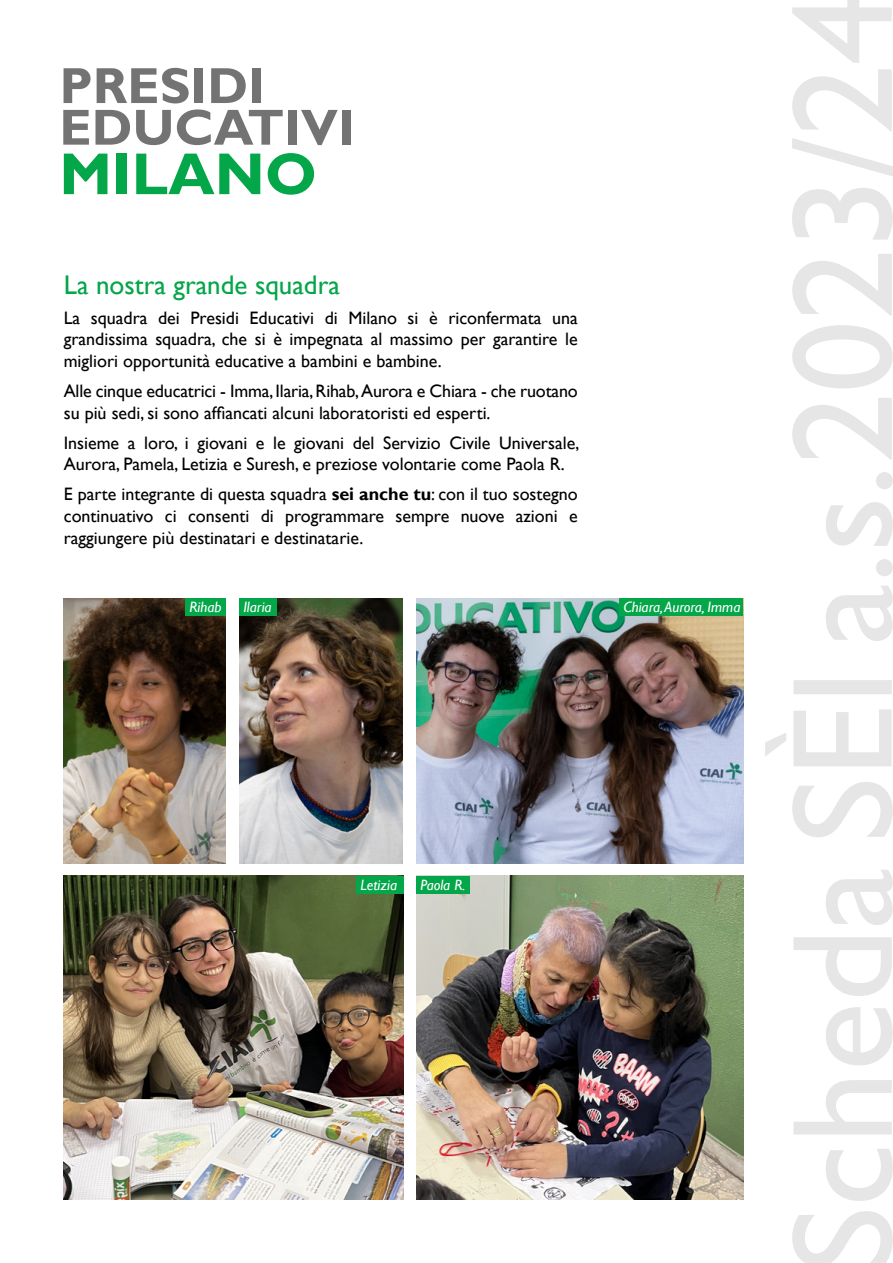
<style>
.page{position:relative;width:893px;height:1263px;background:#fff}
.page>*{position:absolute;margin:0;border:0;box-sizing:border-box;transform-origin:0 0}
.t1{font:700 59.4px "Gill Sans";color:#04a64a}
.t2{font:700 51px/41.7px "Gill Sans";color:#747373}
.t3{font:27px "Gill Sans";color:#04a64a}
.t4{font:18px/21.6px "Gill Sans";color:#000;text-align:justify}
.t5{font:italic 15px "Gill Sans";color:#fff}
.s1{font-weight:700}
</style>
<div class="page">
<svg style="left:765px;top:0;width:128px;height:1263px"></svg>
<img style="left:416px;top:598px;width:327px;height:266px">
<img style="left:239px;top:598px;width:164px;height:265px">
<img style="left:64px;top:598px;width:162px;height:265px">
<img style="left:64px;top:876px;width:339px;height:323px">
<img style="left:416px;top:876px;width:327px;height:323px">
<div style="left:185px;top:598px;width:41px;height:18px;background:#04a64a"></div>
<div style="left:239px;top:598px;width:38px;height:18px;background:#04a64a"></div>
<div style="left:619px;top:598px;width:124px;height:18px;background:#04a64a"></div>
<div style="left:356px;top:876px;width:47px;height:18px;background:#04a64a"></div>
<div style="left:416px;top:876px;width:54px;height:18px;background:#04a64a"></div>
<h2 class="t2" style="left:59px;top:66px;width:297px">PRESIDI<br>EDUCATIVI</h2>
<h1 class="t1" style="left:59px;top:138px;width:259px">MILANO</h1>
<h3 class="t3" style="left:64px;top:269px;width:278px">La nostra grande squadra</h3>
<p class="t4" style="left:64px;top:307px;width:515px">La squadra dei Presidi Educativi di Milano si è riconfermata una grandissima squadra, che si è impegnata al massimo per garantire le migliori opportunità educative a bambini e bambine.</p>
<p class="t4" style="left:64px;top:380px;width:515px">Alle cinque educatrici - Imma, Ilaria, Rihab, Aurora e Chiara - che ruotano su più sedi, si sono affiancati alcuni laboratoristi ed esperti.</p>
<p class="t4" style="left:64px;top:432px;width:517px">Insieme a loro, i giovani e le giovani del Servizio Civile Universale,<br>Aurora, Pamela, Letizia e Suresh, e preziose volontarie come Paola R.</p>
<p class="t4" style="left:64px;top:484px;width:515px">E parte integrante di questa squadra <span class="s1">sei anche tu</span>: con il tuo sostegno continuativo ci consenti di programmare sempre nuove azioni e raggiungere più destinatari e destinatarie.</p>
<p class="t5" style="left:190px;top:599px;width:33px">Rihab</p>
<p class="t5" style="left:243px;top:599px;width:30px">Ilaria</p>
<p class="t5" style="left:623px;top:599px;width:118px">Chiara, Aurora, Imma</p>
<p class="t5" style="left:360px;top:876px;width:38px">Letizia</p>
<p class="t5" style="left:420px;top:876px;width:46px">Paola R.</p>
</div>
